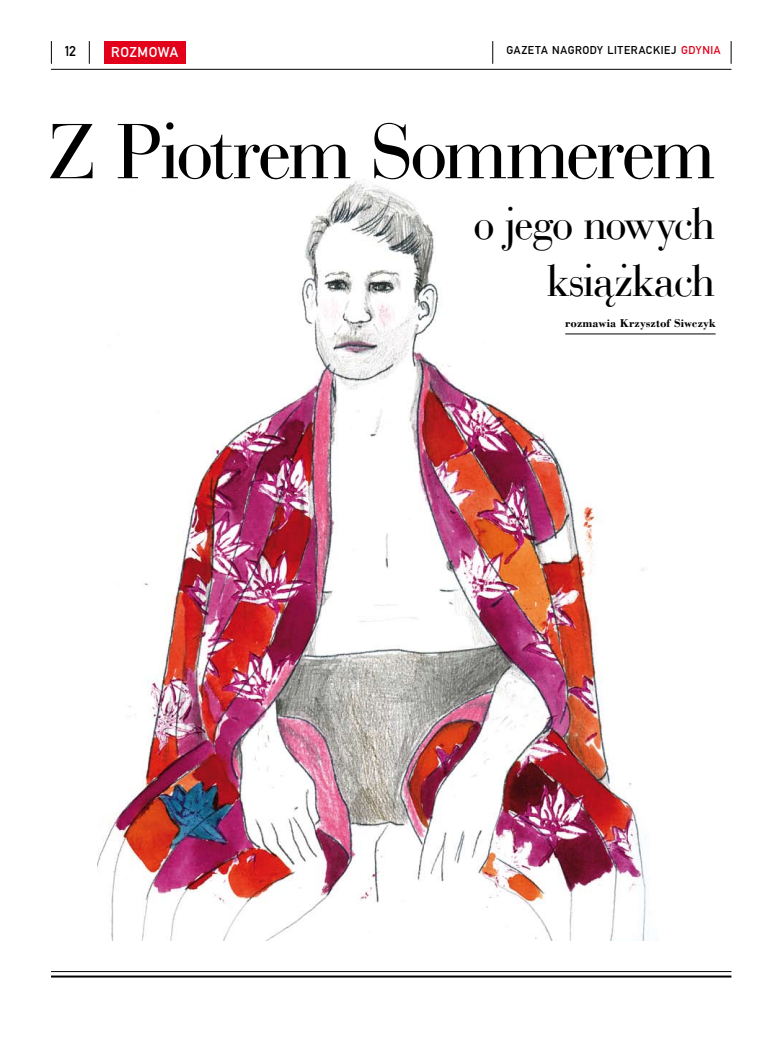
<style>
.page{position:relative;width:774px;height:1046px;background:#fff}
.page>*{position:absolute;margin:0;border:0;box-sizing:border-box;transform-origin:0 0}
.t1{font:82px "Bauer Bodni EU";letter-spacing:-.02em;color:#000}
.t2{font:47px/56.4px "Bauer Bodni EU";letter-spacing:-.015em;color:#000;text-align:right}
.t3{font:15px "Fette Mit DOT";letter-spacing:.035em;color:#fff}
.t4{font:15px "Fette Mit DOT";color:#000}
.t5{font:12px "Fette Mit DOT";letter-spacing:.04em;color:#000}
.t6{font:700 12px "Bodoni EU";letter-spacing:.01em;color:#000}
.s1{color:#e2001a}
</style>
<div class="page">
<hr style="left:51px;top:69px;width:680px;height:1px;background:#000">
<svg style="left:51px;top:41px;width:1px;height:23px"></svg>
<svg style="left:492px;top:41px;width:1px;height:23px"></svg>
<svg style="left:89px;top:41px;width:1px;height:23px"></svg>
<svg style="left:731px;top:41px;width:1px;height:23px"></svg>
<div style="left:105px;top:41px;width:81px;height:23px;background:#e2001a"></div>
<hr style="left:51px;top:976px;width:680px;height:2px;background:#000">
<hr style="left:51px;top:971px;width:680px;height:1px;background:#000">
<img style="left:98px;top:180px;width:560px;height:760px">
<hr style="left:565px;top:334px;width:150px;height:1px;background:#000">
<p class="t4" style="left:65px;top:43px;width:13px">12</p>
<p class="t3" style="left:111px;top:43px;width:68px">ROZMOWA</p>
<p class="t5" style="left:506px;top:43px;width:215px">GAZETA NAGRODY LITERACKIEJ <span class="s1">GDYNIA</span></p>
<h1 class="t1" style="left:48px;top:101px;width:668px">Z Piotrem Sommerem</h1>
<h2 class="t2" style="left:474px;top:196px;width:242px">o jego nowych książkach</h2>
<p class="t6" style="left:565px;top:316px;width:152px">rozmawia Krzysztof Siwczyk</p>
</div>
